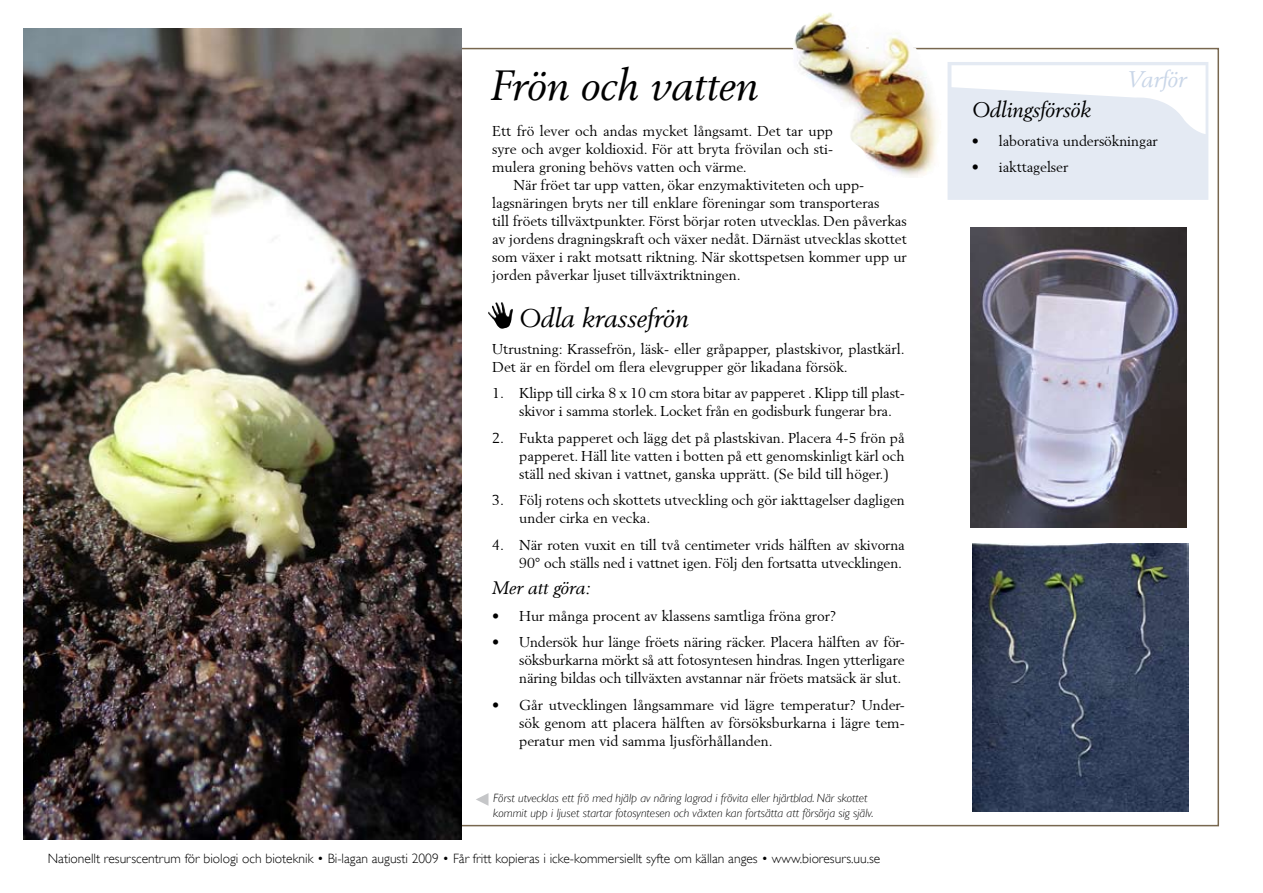
<style>
.page{position:relative;width:1263px;height:893px;background:#fff}
.page>*{position:absolute;margin:0;border:0;box-sizing:border-box;transform-origin:0 0}
.t1{font:italic 42px "Berling";color:#000}
.t2{font:italic 25.5px "Berling";color:#000}
.t3{font:italic 22.5px "Berling";color:#c9d6e8}
.t4{font:italic 21px "Berling";color:#000}
.t5{font:italic 18px "Berling";color:#000}
.t6{font:14.25px/18px "Berling";color:#000}
.t7{font:300 13.5px "Gill Alt One";color:#000}
.t8{font:italic 300 12px/14.4px "Gill Alt One";color:#000}
</style>
<div class="page">
<div style="left:947px;top:62px;width:261px;height:138px;background:#e4eaf3"></div>
<svg style="left:951px;top:65px;width:254px;height:69px"></svg>
<img style="left:488px;top:302px;width:14px;height:24px">
<img style="left:972px;top:544px;width:216px;height:268px">
<img style="left:791px;top:12px;width:150px;height:165px">
<svg style="left:476px;top:793px;width:12px;height:13px"></svg>
<img style="left:23px;top:29px;width:438px;height:811px">
<img style="left:971px;top:228px;width:215px;height:299px">
<h1 class="t1" style="left:490px;top:60px;width:270px">Frön och vatten</h1>
<p class="t6" style="left:492px;top:121px;width:342px;text-align:justify">Ett frö lever och andas mycket långsamt. Det tar upp syre och avger koldioxid. För att bryta frövilan och sti&shy;mulera groning behövs vatten och värme.</p>
<p class="t6" style="left:492px;top:176px;width:416px;text-indent:21px">När fröet tar upp vatten, ökar enzymaktiviteten och upp&shy;lagsnäringen bryts ner till enklare föreningar som transporteras<br>till fröets tillväxtpunkter. Först börjar roten utvecklas. Den påverkas av jordens dragningskraft och växer nedåt. Därnäst utvecklas skottet som växer i rakt motsatt riktning. När skottspetsen kommer upp ur jorden påverkar ljuset tillväxtriktningen.</p>
<h2 class="t2" style="left:519px;top:303px;width:171px">Odla krassefrön</h2>
<p class="t6" style="left:492px;top:340px;width:414px">Utrustning: Krassefrön, läsk- eller gråpapper, plastskivor, plastkärl.<br>Det är en fördel om flera elevgrupper gör likadana försök.</p>
<p class="t6" style="left:519px;top:384px;width:387px;text-indent:-27px">1. Klipp till cirka 8 x 10 cm stora bitar av papperet . Klipp till plast&shy;skivor i samma storlek. Locket från en godisburk fungerar bra.</p>
<p class="t6" style="left:519px;top:429px;width:387px;text-align:justify;text-indent:-27px">2. Fukta papperet och lägg det på plastskivan. Placera 4-5 frön på papperet. Häll lite vatten i botten på ett genomskinligt kärl och ställ ned skivan i vattnet, ganska upprätt. (Se bild till höger.)</p>
<p class="t6" style="left:519px;top:491px;width:387px;text-indent:-27px">3. Följ rotens och skottets utveckling och gör iakttagelser dagligen under cirka en vecka.</p>
<p class="t6" style="left:492px;top:536px;width:414px;text-align:right">4. När roten vuxit en till två centimeter vrids hälften av skivorna<br>90° och ställs ned i vattnet igen. Följ den fortsatta utvecklingen.</p>
<p class="t5" style="left:492px;top:577px;width:100px">Mer att göra:</p>
<p class="t6" style="left:492px;top:607px;width:345px">• Hur många procent av klassens samtliga fröna gror?</p>
<p class="t6" style="left:519px;top:633px;width:387px;text-align:justify;text-indent:-27px">• Undersök hur länge fröets näring räcker. Placera hälften av för&shy;söksburkarna mörkt så att fotosyntesen hindras. Ingen ytterligare näring bildas och tillväxten avstannar när fröets matsäck är slut.</p>
<p class="t6" style="left:519px;top:696px;width:387px;text-align:justify;text-indent:-27px">• Går utvecklingen långsammare vid lägre temperatur? Under&shy;sök genom att placera hälften av försöksburkarna i lägre tem&shy;peratur men vid samma ljusförhållanden.</p>
<p class="t8" style="left:493px;top:791px;width:382px">Först utvecklas ett frö med hjälp av näring lagrad i frövita eller hjärtblad. När skottet kommit upp i ljuset startar fotosyntesen och växten kan fortsätta att försörja sig själv.</p>
<p class="t7" style="left:48px;top:850px;width:834px">Nationellt resurscentrum för biologi och bioteknik • Bi-lagan augusti 2009 • Får fritt kopieras i icke-kommersiellt syfte om källan anges • www.bioresurs.uu.se</p>
<h3 class="t4" style="left:972px;top:97px;width:121px">Odlingsförsök</h3>
<h3 class="t3" style="left:1127px;top:66px;width:60px">Varför</h3>
<p class="t6" style="left:972px;top:132px;width:188px">• laborativa undersökningar</p>
<p class="t6" style="left:972px;top:158px;width:98px">• iakttagelser</p>
</div>
